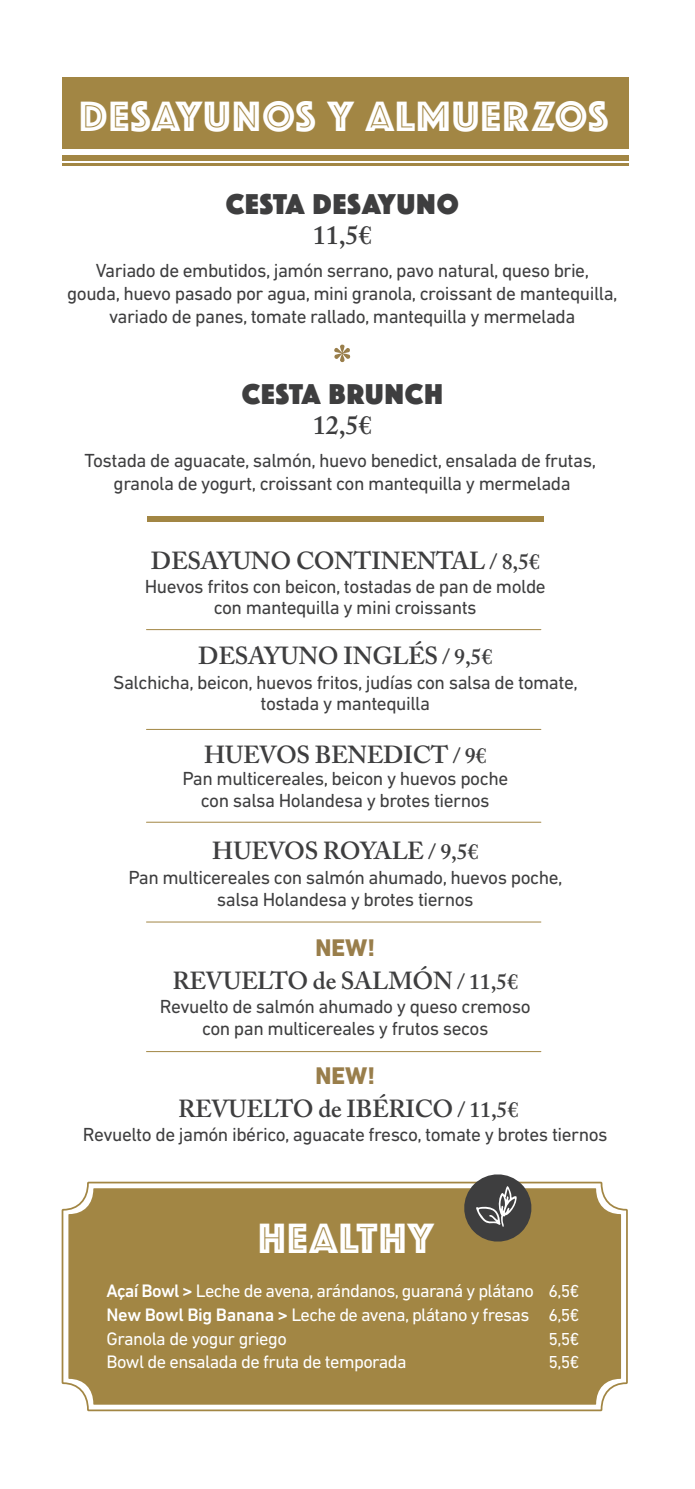
<style>
.page{position:relative;width:695px;height:1489px;background:#fff}
.page>*{position:absolute;margin:0;border:0;box-sizing:border-box;transform-origin:0 0}
.t1{font:700 53.9px "Adobe Caslon Pro";color:#997e4b}
.t2{font:43.93px "Phosphate Inline";letter-spacing:.04em;color:#fff}
.t3{font:29.75px "Phosphate Solid";letter-spacing:.04em;color:#3e3e3f}
.t4{font:600 26.25px "Adobe Caslon Pro";color:#3e3e3f}
.t5{font:600 24.5px "Adobe Caslon Pro";letter-spacing:-.01em;color:#3e3e3f}
.t6{font:600 24.5px "Adobe Caslon Pro";letter-spacing:-.03em;color:#3e3e3f}
.t7{font:800 24.5px "DIN Next LT Pro";color:#997e4b}
.t8{font:19.25px/22.8px "DIN Next LT Pro";letter-spacing:-.025em;color:#3e3e3f;text-align:center}
.t9{font:18.38px/23.8px "DIN Next LT Pro";letter-spacing:-.03em;color:#fff;text-align:justify}
.t10{font:17.68px "DIN Next LT Pro";color:#fff}
.s1{font-size:21.88px}
.s2{font-weight:500}
.s3{font-size:17.68px}
</style>
<div class="page">
<svg style="left:61px;top:1181px;width:567px;height:230px"></svg>
<div style="left:68px;top:1188px;width:553px;height:216px;background:#a28644"></div>
<div style="left:62px;top:77px;width:566px;height:71px;background:#a28644"></div>
<hr style="left:146px;top:1051px;width:395px;height:1px;background:#a28644">
<hr style="left:146px;top:921px;width:395px;height:1px;background:#a28644">
<hr style="left:146px;top:821px;width:395px;height:1px;background:#a28644">
<hr style="left:146px;top:729px;width:395px;height:1px;background:#a28644">
<hr style="left:146px;top:629px;width:395px;height:1px;background:#a28644">
<hr style="left:62px;top:164px;width:566px;height:2px;background:#a28644">
<div style="left:62px;top:155px;width:566px;height:5px;background:#a28644"></div>
<div style="left:147px;top:516px;width:396px;height:6px;background:#a28644"></div>
<svg style="left:461px;top:1174px;width:73px;height:70px;background:#726c5e"></svg>
<h2 class="t2" style="left:79px;top:85px;width:530px">DESAYUNOS Y ALMUERZOS</h2>
<h3 class="t3" style="left:226px;top:183px;width:234px">CESTA DESAYUNO</h3>
<h3 class="t4" style="left:313px;top:219px;width:60px">11,5€</h3>
<p class="t8" style="left:67px;top:259px;width:552px">Variado de embutidos, jamón serrano, pavo natural, queso brie, gouda, huevo pasado por agua, mini granola, croissant de mantequilla, variado de panes, tomate rallado, mantequilla y mermelada</p>
<h1 class="t1" style="left:333px;top:333px;width:19px">*</h1>
<h3 class="t3" style="left:242px;top:372px;width:202px">CESTA BRUNCH</h3>
<h3 class="t4" style="left:313px;top:409px;width:60px">12,5€</h3>
<p class="t8" style="left:85px;top:448px;width:513px">Tostada de aguacate, salmón, huevo benedict, ensalada de frutas, granola de yogurt, croissant con mantequilla y mermelada</p>
<p class="t5" style="left:151px;top:546px;width:390px">DESAYUNO CONTINENTAL <span class="s1">/ 8,5€</span></p>
<p class="t8" style="left:145px;top:576px;width:402px;line-height:20.1px">Huevos fritos con beicon, tostadas de pan de molde con mantequilla y mini croissants</p>
<p class="t5" style="left:198px;top:641px;width:295px">DESAYUNO INGLÉS <span class="s1">/ 9,5€</span></p>
<p class="t8" style="left:113px;top:671px;width:466px;line-height:21px">Salchicha, beicon, huevos fritos, judías con salsa de tomate, tostada y mantequilla</p>
<p class="t5" style="left:204px;top:739px;width:284px">HUEVOS BENEDICT <span class="s1">/ 9€</span></p>
<p class="t8" style="left:182px;top:766px;width:327px;line-height:21.9px">Pan multicereales, beicon y huevos poche con salsa Holandesa y brotes tiernos</p>
<p class="t6" style="left:212px;top:836px;width:267px">HUEVOS ROYALE <span class="s1">/ 9,5€</span></p>
<p class="t8" style="left:128px;top:865px;width:435px;line-height:21.9px">Pan multicereales con salmón ahumado, huevos poche, salsa Holandesa y brotes tiernos</p>
<p class="t7" style="left:315px;top:933px;width:61px">NEW!</p>
<p class="t5" style="left:172px;top:966px;width:347px">REVUELTO de SALMÓN <span class="s1">/ 11,5€</span></p>
<p class="t8" style="left:160px;top:995px;width:372px;line-height:21.9px">Revuelto de salmón ahumado y queso cremoso con pan multicereales y frutos secos</p>
<p class="t7" style="left:315px;top:1061px;width:61px">NEW!</p>
<p class="t5" style="left:178px;top:1093px;width:341px">REVUELTO de IBÉRICO <span class="s1">/ 11,5€</span></p>
<p class="t8" style="left:83px;top:1123px;width:526px">Revuelto de jamón ibérico, aguacate fresco, tomate y brotes tiernos</p>
<h2 class="t2" style="left:258px;top:1207px;width:177px">HEALTHY</h2>
<p class="t9" style="left:106px;top:1278px;width:474px"><span class="s2">Açaí Bowl &gt;</span> Leche de avena, arándanos, guaraná y plátano <span class="s3">6,5€ </span><span class="s2">New Bowl Big Banana &gt;</span> Leche de avena, plátano y fresas <span class="s3">6,5€ </span>Granola de yogur griego</p>
<p class="t10" style="left:548px;top:1328px;width:32px">5,5€</p>
<p class="t9" style="left:106px;top:1349px;width:302px">Bowl de ensalada de fruta de temporada</p>
<p class="t10" style="left:548px;top:1351px;width:32px">5,5€</p>
</div>
